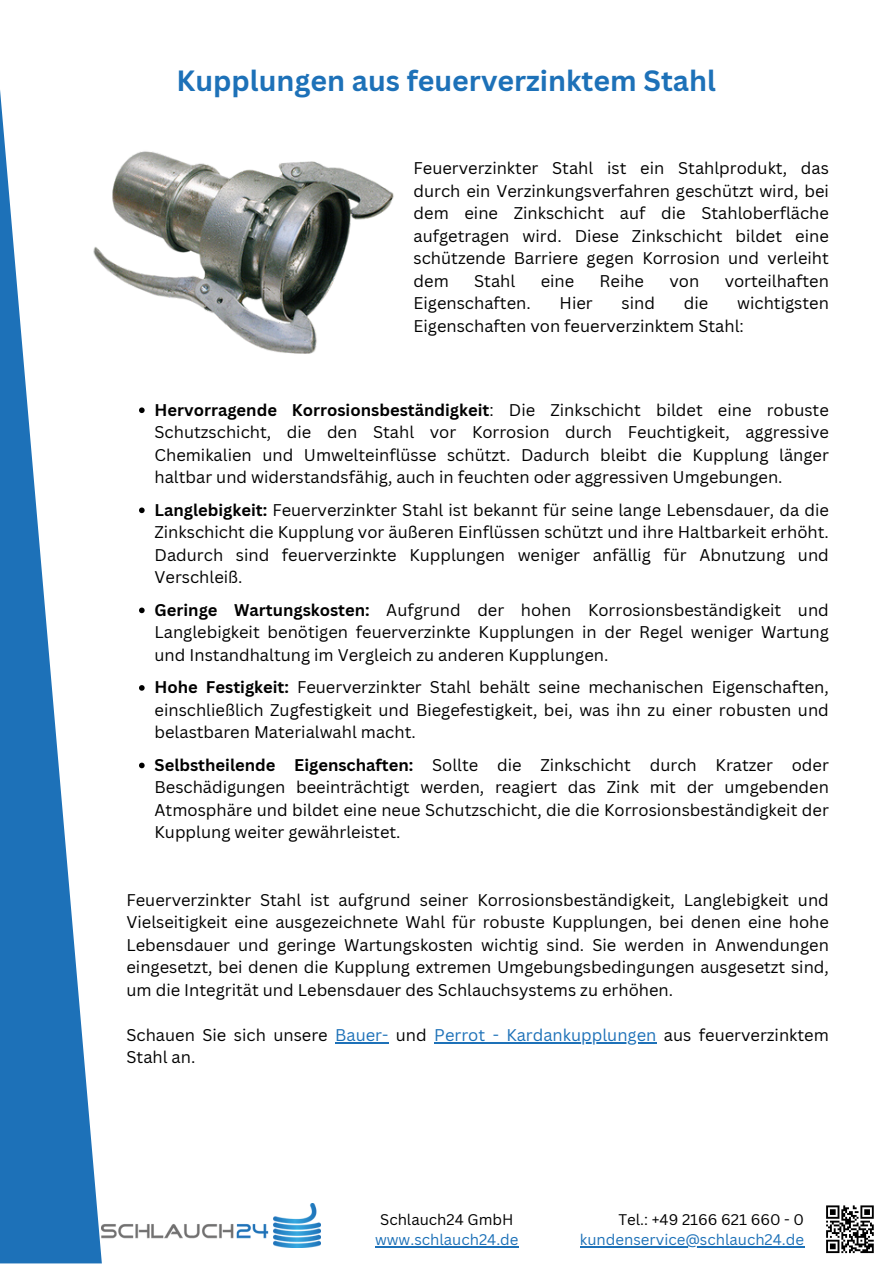
<style>
.page{position:relative;width:894px;height:1264px;background:#fff}
.page>*{position:absolute;margin:0;border:0;box-sizing:border-box;transform-origin:0 0}
.t1{font:700 28.5px "Canva Sans";color:#1d71b8}
.t2{font:16.5px/22.5px "Canva Sans";color:#000;text-align:justify}
.t3{font:15px "Canva Sans";color:#1d71b8}
.t4{font:15px "Canva Sans";color:#000}
.s1{font-weight:700}
.s2{color:#1d71b8}
</style>
<div class="page">
<img style="left:102px;top:1203px;width:218px;height:44px">
<svg style="left:0;top:90px;width:102px;height:1173px;fill:#1d71b8"></svg>
<svg style="left:139px;top:407px;width:6px;height:6px"></svg>
<svg style="left:139px;top:507px;width:6px;height:6px"></svg>
<svg style="left:139px;top:607px;width:6px;height:6px"></svg>
<svg style="left:139px;top:685px;width:6px;height:5px"></svg>
<svg style="left:139px;top:762px;width:6px;height:6px"></svg>
<hr style="left:335px;top:1042px;width:53px;height:1px;background:#1d71b8">
<hr style="left:434px;top:1042px;width:222px;height:1px;background:#1d71b8">
<img style="left:89px;top:99px;width:305px;height:306px">
<hr style="left:579px;top:1246px;width:225px;height:1px;background:#1d71b8">
<hr style="left:375px;top:1246px;width:143px;height:1px;background:#1d71b8">
<div style="left:822px;top:1201px;width:55px;height:55px;background:linear-gradient(to right,#f8f8f8,#f9f9f9)"></div>
<svg style="left:825px;top:1205px;width:48px;height:47px"></svg>
<p class="t1" style="left:176px;top:61px;width:541px">Kupplungen aus feuerverzinktem Stahl</p>
<p class="t2" style="left:413px;top:156px;width:416px">Feuerverzinkter Stahl ist ein Stahlprodukt, das durch ein Verzinkungsverfahren geschützt wird, bei dem eine Zinkschicht auf die Stahloberfläche aufgetragen wird. Diese Zinkschicht bildet eine schützende Barriere gegen Korrosion und verleiht dem</p>
<p class="t2" style="left:474px;top:269px;width:43px">Stahl</p>
<p class="t2" style="left:540px;top:269px;width:35px">eine</p>
<p class="t2" style="left:599px;top:269px;width:46px">Reihe</p>
<p class="t2" style="left:669px;top:269px;width:31px">von</p>
<p class="t2" style="left:724px;top:269px;width:106px">vorteilhaften</p>
<p class="t2" style="left:413px;top:291px;width:119px">Eigenschaften.</p>
<p class="t2" style="left:559px;top:291px;width:35px">Hier</p>
<p class="t2" style="left:621px;top:291px;width:35px">sind</p>
<p class="t2" style="left:683px;top:291px;width:26px">die</p>
<p class="t2" style="left:413px;top:291px;width:416px;text-indent:323px">wichtigsten<br>Eigenschaften von feuerverzinktem Stahl:</p>
<p class="t2" style="left:154px;top:398px;width:675px"><span class="s1">Hervorragende Korrosionsbeständigkeit</span>: Die Zinkschicht bildet eine robuste Schutzschicht, die den Stahl vor Korrosion durch Feuchtigkeit, aggressive Chemikalien und Umwelteinflüsse schützt. Dadurch bleibt die Kupplung länger haltbar und widerstandsfähig, auch in feuchten oder aggressiven Umgebungen.</p>
<p class="t2" style="left:154px;top:498px;width:675px"><span class="s1">Langlebigkeit:</span> Feuerverzinkter Stahl ist bekannt für seine lange Lebensdauer, da die Zinkschicht die Kupplung vor äußeren Einflüssen schützt und ihre Haltbarkeit erhöht.<br>Dadurch sind feuerverzinkte Kupplungen weniger anfällig für Abnutzung und Verschleiß.</p>
<p class="t2" style="left:154px;top:598px;width:675px"><span class="s1">Geringe Wartungskosten:</span> Aufgrund der hohen Korrosionsbeständigkeit und Langlebigkeit benötigen feuerverzinkte Kupplungen in der Regel weniger Wartung und Instandhaltung im Vergleich zu anderen Kupplungen.</p>
<p class="t2" style="left:154px;top:675px;width:675px"><span class="s1">Hohe Festigkeit:</span> Feuerverzinkter Stahl behält seine mechanischen Eigenschaften, einschließlich Zugfestigkeit und Biegefestigkeit, bei, was ihn zu einer robusten und belastbaren Materialwahl macht.</p>
<p class="t2" style="left:154px;top:753px;width:675px"><span class="s1">Selbstheilende Eigenschaften:</span> Sollte die Zinkschicht durch Kratzer oder Beschädigungen beeinträchtigt werden, reagiert das Zink mit der umgebenden Atmosphäre und bildet eine neue Schutzschicht, die die Korrosionsbeständigkeit der Kupplung weiter gewährleistet.</p>
<p class="t2" style="left:126px;top:888px;width:703px">Feuerverzinkter Stahl ist aufgrund seiner Korrosionsbeständigkeit, Langlebigkeit und Vielseitigkeit eine ausgezeichnete Wahl für robuste Kupplungen, bei denen eine hohe Lebensdauer und geringe Wartungskosten wichtig sind. Sie werden in Anwendungen eingesetzt, bei denen die Kupplung extremen Umgebungsbedingungen ausgesetzt sind, um die Integrität und Lebensdauer des Schlauchsystems zu erhöhen.</p>
<p class="t2" style="left:126px;top:1023px;width:703px">Schauen Sie sich unsere <span class="s2">Bauer-</span> und <span class="s2">Perrot - Kardankupplungen</span> aus feuerverzinktem<br>Stahl an.</p>
<p class="t4" style="left:380px;top:1208px;width:135px">Schlauch24 GmbH</p>
<p class="t3" style="left:375px;top:1228px;width:145px">www.schlauch24.de</p>
<p class="t4" style="left:618px;top:1208px;width:187px">Tel.: +49 2166 621 660 - 0</p>
<p class="t3" style="left:579px;top:1228px;width:226px">kundenservice@schlauch24.de</p>
</div>
